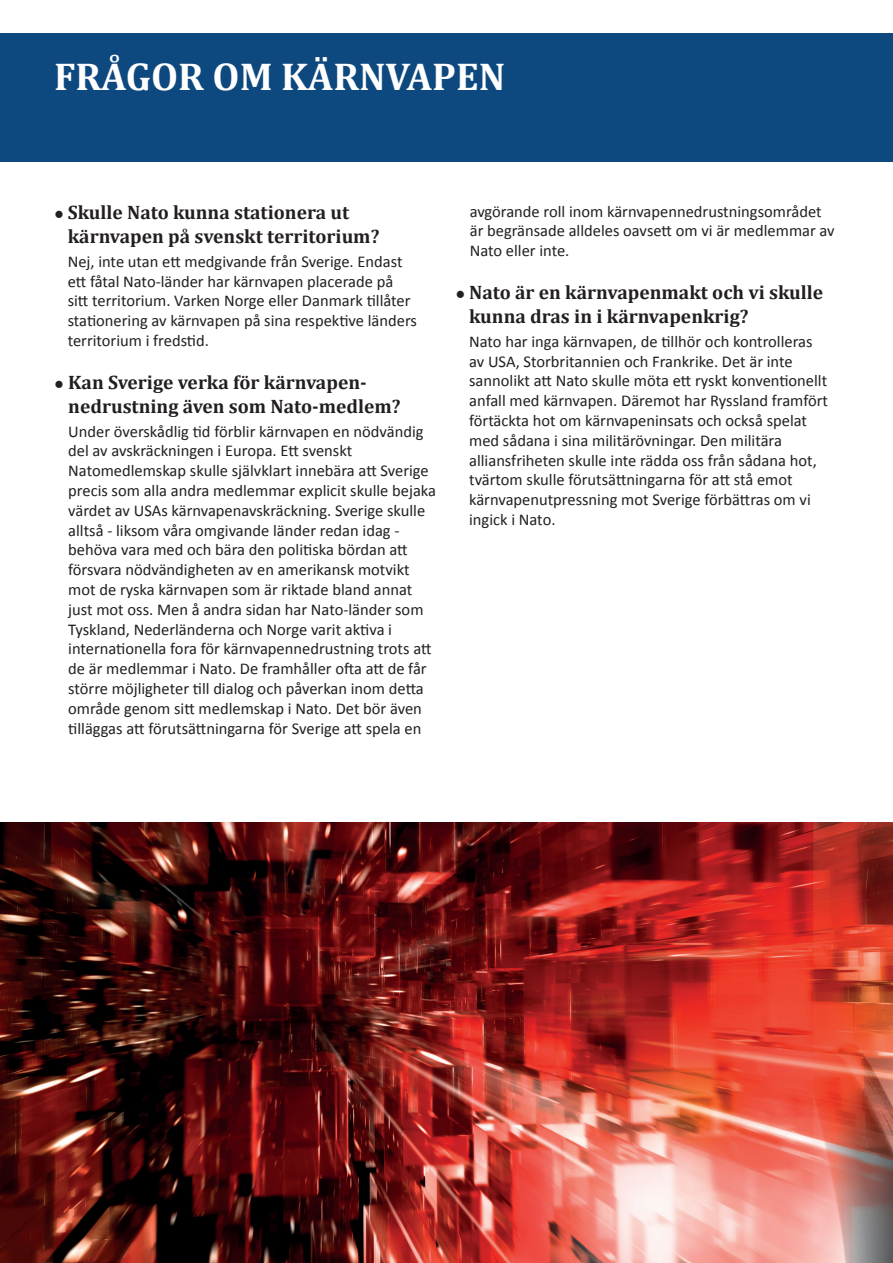
<style>
.page{position:relative;width:893px;height:1263px;background:#fff}
.page>*{position:absolute;margin:0;border:0;box-sizing:border-box;transform-origin:0 0}
.t1{font:700 39px "Cambria";color:#fff}
.t2{font:700 19.5px/23.4px "Cambria";color:#231f20}
.t3{font:16.5px/19.8px "Calibri";color:#231f20}
.s1{font-family:"Calibri";font-weight:400;font-size:16.5px}
</style>
<div class="page">
<div style="left:0;top:33px;width:893px;height:129px;background:#0d487f"></div>
<img style="left:0;top:823px;width:893px;height:440px">
<h1 class="t1" style="left:54px;top:49px;width:453px">FRÅGOR OM KÄRNVAPEN</h1>
<p class="t2" style="left:68px;top:200px;width:313px;text-indent:-14px"><span class="s1">●</span> Skulle Nato kunna stationera ut kärnvapen på svenskt territorium?</p>
<p class="t3" style="left:68px;top:251px;width:351px">Nej, inte utan ett medgivande från Sverige. Endast ett fåtal Nato-länder har kärnvapen placerade på sitt territorium. Varken Norge eller Danmark tillåter stationering av kärnvapen på sina respektive länders territorium i fredstid.</p>
<p class="t2" style="left:68px;top:370px;width:334px;text-indent:-14px"><span class="s1">●</span> Kan Sverige verka för kärnvapen&shy;nedrustning även som Nato-medlem?</p>
<p class="t3" style="left:68px;top:421px;width:369px">Under överskådlig tid förblir kärnvapen en nödvändig del av avskräckningen i Europa. Ett svenskt Natomedlemskap skulle självklart innebära att Sverige precis som alla andra medlemmar explicit skulle bejaka värdet av USAs kärnvapenavskräckning. Sverige skulle alltså - liksom våra omgivande länder redan idag - behöva vara med och bära den politiska bördan att försvara nödvändigheten av en amerikansk motvikt mot de ryska kärnvapen som är riktade bland annat just mot oss. Men å andra sidan har Nato-länder som Tyskland, Nederländerna och Norge varit aktiva i internationella fora för kärnvapennedrustning trots att de är medlemmar i Nato. De framhåller ofta att de får större möjligheter till dialog och påverkan inom detta område genom sitt medlemskap i Nato. Det bör även tilläggas att förutsättningarna för Sverige att spela en</p>
<p class="t3" style="left:470px;top:201px;width:366px">avgörande roll inom kärnvapennedrustningsområdet är begränsade alldeles oavsett om vi är medlemmar av<br>Nato eller inte.</p>
<p class="t2" style="left:469px;top:280px;width:356px;text-indent:-14px"><span class="s1">●</span> Nato är en kärnvapenmakt och vi skulle kunna dras in i kärnvapenkrig?</p>
<p class="t3" style="left:469px;top:331px;width:360px">Nato har inga kärnvapen, de tillhör och kontrolleras av USA, Storbritannien och Frankrike. Det är inte sannolikt att Nato skulle möta ett ryskt konventionellt anfall med kärnvapen. Däremot har Ryssland framfört förtäckta hot om kärnvapeninsats och också spelat med sådana i sina militärövningar. Den militära alliansfriheten skulle inte rädda oss från sådana hot, tvärtom skulle förutsättningarna för att stå emot kärnvapenutpressning mot Sverige förbättras om vi ingick i Nato.</p>
</div>
